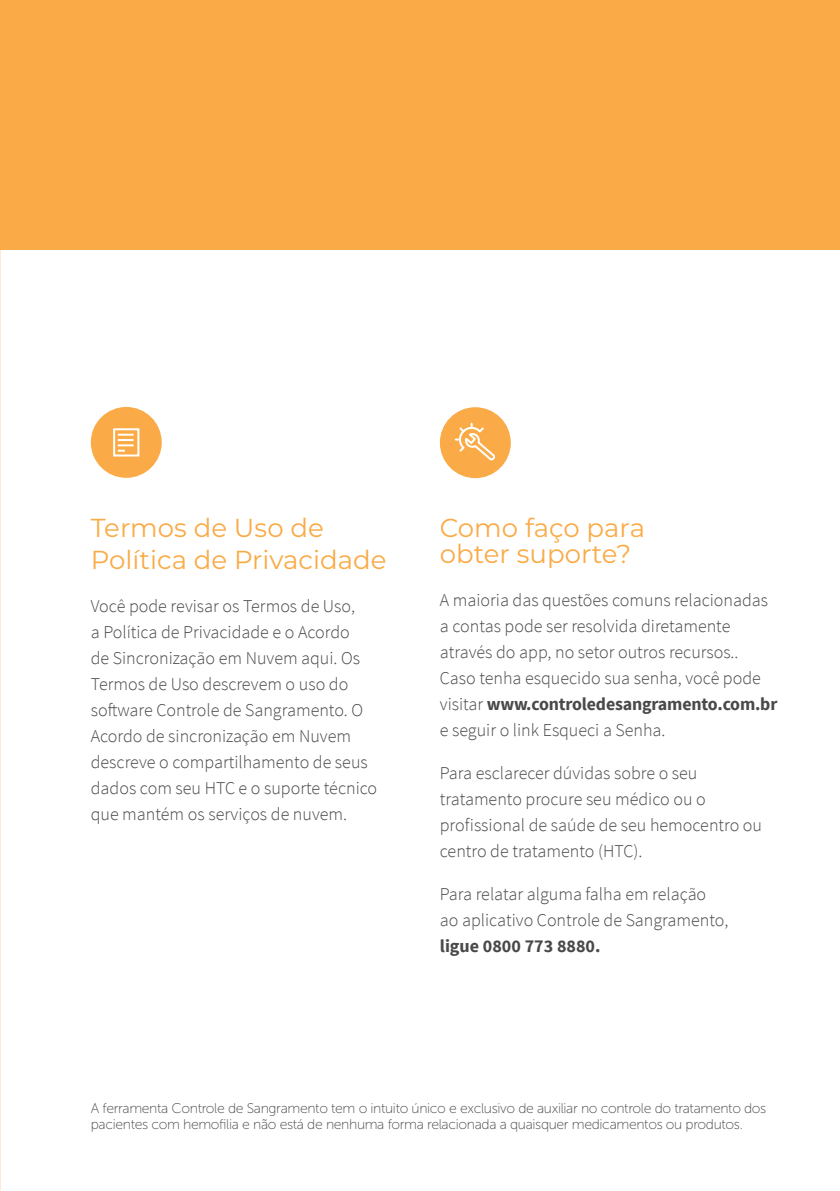
<style>
.page{position:relative;width:840px;height:1191px;background:#fff}
.page>*{position:absolute;margin:0;border:0;box-sizing:border-box;transform-origin:0 0}
.subhead{font:26px/32px "Montserrat";color:#faaa46}
.body{font:300 18px/26px "Source Sans Pro";color:#484948}
.t1{font:14px/16px "Museo Sans 100";letter-spacing:-.025em;color:#484948}
.s1{font-weight:700}
</style>
<div class="page">
<div style="left:0;top:0;width:839px;height:249px;background:#faaa46"></div>
<div style="left:91px;top:407px;width:71px;height:71px;background:#faaa46;border-radius:50%"></div>
<div style="left:439px;top:407px;width:71px;height:71px;background:#faaa46;border-radius:50%"></div>
<div style="left:113px;top:428px;width:26px;height:28px;border:2px solid #fff"></div>
<svg style="left:118px;top:434px;width:15px;height:18px"></svg>
<svg style="left:454px;top:422px;width:41px;height:39px"></svg>
<p class="subhead" style="left:91px;top:511px;width:297px">Termos de Uso de<br>Política de Privacidade</p>
<p class="body" style="left:91px;top:593px;width:288px">Você pode revisar os Termos de Uso,<br>a Política de Privacidade e o Acordo<br>de Sincronização em Nuvem aqui. Os Termos de Uso descrevem o uso do software Controle de Sangramento. O Acordo de sincronização em Nuvem descreve o compartilhamento de seus dados com seu HTC e o suporte técnico que mantém os serviços de nuvem.</p>
<p class="subhead" style="left:439px;top:514px;width:207px;line-height:26px">Como faço para obter suporte?</p>
<p class="body" style="left:439px;top:587px;width:339px">A maioria das questões comuns relacionadas a contas pode ser resolvida diretamente através do app, no setor outros recursos..<br>Caso tenha esquecido sua senha, você pode visitar <span class="s1">www.controledesangramento.com.br </span>e seguir o link Esqueci a Senha.</p>
<p class="body" style="left:439px;top:760px;width:323px">Para esclarecer dúvidas sobre o seu tratamento procure seu médico ou o profissional de saúde de seu hemocentro ou centro de tratamento (HTC).</p>
<p class="body" style="left:439px;top:881px;width:290px">Para relatar alguma falha em relação ao aplicativo Controle de Sangramento, <span class="s1">ligue 0800 773 8880.</span></p>
<p class="t1" style="left:91px;top:1100px;width:676px">A ferramenta Controle de Sangramento tem o intuito único e exclusivo de auxiliar no controle do tratamento dos pacientes com hemofilia e não está de nenhuma forma relacionada a quaisquer medicamentos ou produtos.</p>
</div>
